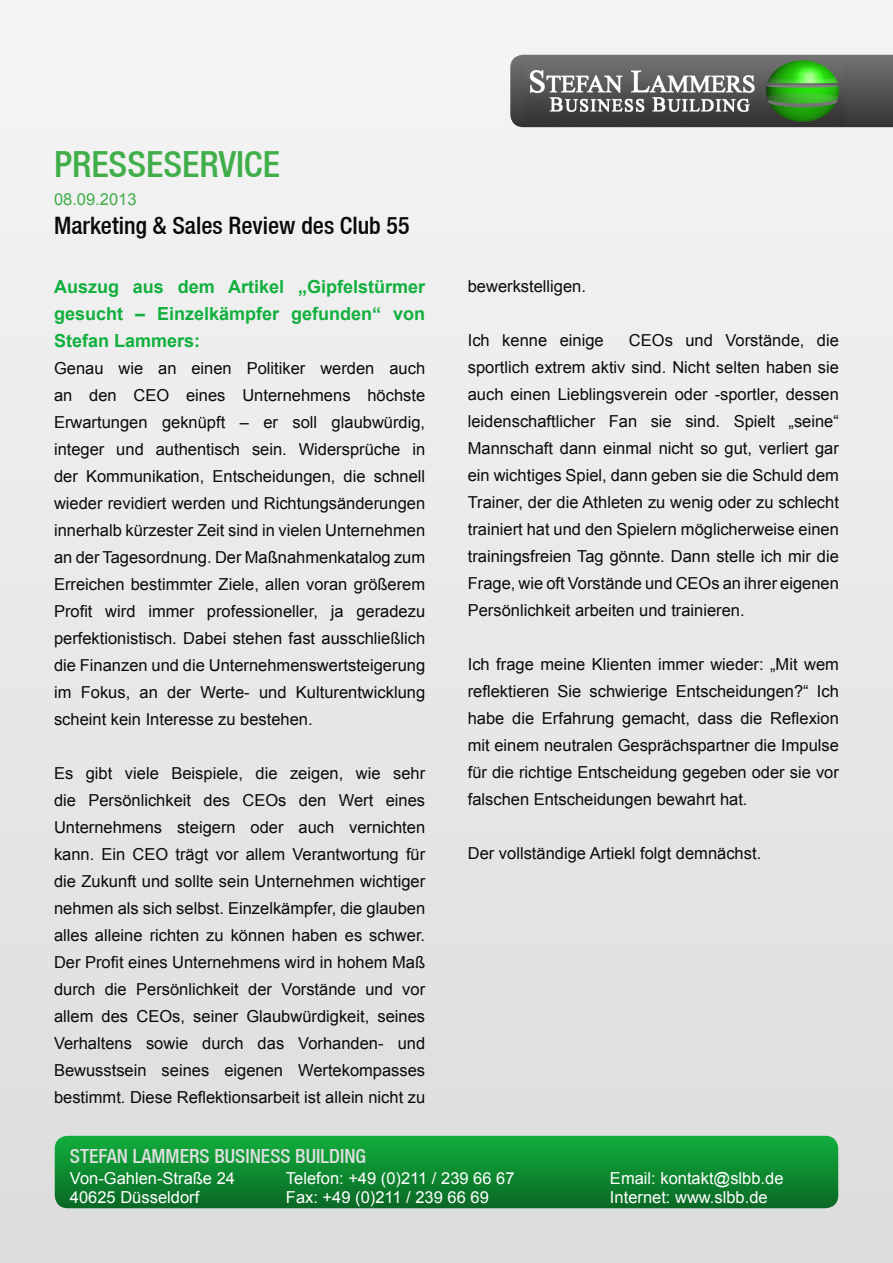
<style>
.page{position:relative;width:893px;height:1263px;background:#e9e9e9}
.page>*{position:absolute;margin:0;border:0;box-sizing:border-box;transform-origin:0 0}
.t1{font:500 condensed 36px "Helvetica Neue";color:#40ae49}
.t2{font:500 condensed 24px "Helvetica Neue";color:#0a0a0a}
.t3{font:500 condensed 19.5px "Helvetica Neue";color:#dedede}
.t4{font:700 18px/27px "Arial";color:#11af3d;text-align:justify}
.t5{font:16.5px/27px "Arial";color:#0a0a0a;text-align:justify}
.t6{font:16.5px "Arial";color:#fff}
.t7{font:16.5px "Arial";color:#40ae49}
</style>
<div class="page">
<svg style="left:510px;top:55px;width:383px;height:72px;background:#565555"></svg>
<img style="left:525px;top:56px;width:319px;height:70px">
<svg style="left:55px;top:1136px;width:783px;height:72px;background:#0d8b31"></svg>
<p class="t1" style="left:54px;top:143px;width:227px">PRESSESERVICE</p>
<p class="t7" style="left:54px;top:188px;width:84px">08.09.2013</p>
<p class="t2" style="left:54px;top:211px;width:357px">MARKETING &amp; SALES REVIEW DES CLUB 55</p>
<p class="t4" style="left:54px;top:273px;width:373px">Auszug aus dem Artikel „Gipfelstürmer gesucht – Einzelkämpfer gefunden“ von Stefan Lammers:</p>
<p class="t5" style="left:54px;top:355px;width:373px">Genau wie an einen Politiker werden auch an den CEO eines Unternehmens höchste Erwartungen geknüpft – er soll glaubwürdig, integer und authentisch sein. Widersprüche in der Kommunikation, Entscheidungen, die schnell wieder revidiert werden und Richtungsänderungen innerhalb kürzester Zeit sind in vielen Unternehmen an der Tagesordnung. Der Maßnahmenkatalog zum Erreichen bestimmter Ziele, allen voran größerem Profit wird immer professioneller, ja geradezu perfektionistisch. Dabei stehen fast ausschließlich die Finanzen und die Unternehmenswertsteigerung im Fokus, an der Werte- und Kulturentwicklung scheint kein Interesse zu bestehen.</p>
<p class="t5" style="left:54px;top:760px;width:373px">Es gibt viele Beispiele, die zeigen, wie sehr die Persönlichkeit des CEOs den Wert eines Unternehmens steigern oder auch vernichten kann. Ein CEO trägt vor allem Verantwortung für die Zukunft und sollte sein Unternehmen wichtiger nehmen als sich selbst. Einzelkämpfer, die glauben alles alleine richten zu können haben es schwer.<br>Der Profit eines Unternehmens wird in hohem Maß durch die Persönlichkeit der Vorstände und vor allem des CEOs, seiner Glaubwürdigkeit, seines Verhaltens sowie durch das Vorhanden- und Bewusstsein seines eigenen Wertekompasses bestimmt. Diese Reflektionsarbeit ist allein nicht zu</p>
<p class="t5" style="left:468px;top:272px;width:120px">bewerkstelligen.</p>
<p class="t5" style="left:468px;top:326px;width:138px">Ich kenne einige</p>
<p class="t5" style="left:468px;top:326px;width:373px;text-indent:161px">CEOs und Vorstände, die sportlich extrem aktiv sind. Nicht selten haben sie auch einen Lieblingsverein oder -sportler, dessen leidenschaftlicher Fan sie sind. Spielt „seine“ Mannschaft dann einmal nicht so gut, verliert gar ein wichtiges Spiel, dann geben sie die Schuld dem Trainer, der die Athleten zu wenig oder zu schlecht trainiert hat und den Spielern möglicherweise einen trainingsfreien Tag gönnte. Dann stelle ich mir die Frage, wie oft Vorstände und CEOs an ihrer eigenen Persönlichkeit arbeiten und trainieren.</p>
<p class="t5" style="left:468px;top:650px;width:373px">Ich frage meine Klienten immer wieder: „Mit wem reflektieren Sie schwierige Entscheidungen?“ Ich habe die Erfahrung gemacht, dass die Reflexion mit einem neutralen Gesprächspartner die Impulse für die richtige Entscheidung gegeben oder sie vor falschen Entscheidungen bewahrt hat.</p>
<p class="t5" style="left:468px;top:839px;width:295px">Der vollständige Artiekl folgt demnächst.</p>
<p class="t3" style="left:70px;top:1144px;width:298px">STEFAN LAMM ERS BUSINESS BUILDING</p>
<p class="t6" style="left:70px;top:1167px;width:167px">Von-Gahlen-Straße 24</p>
<p class="t6" style="left:286px;top:1167px;width:230px">Telefon: +49 (0)211 / 239 66 67</p>
<p class="t6" style="left:610px;top:1167px;width:175px">Email: kontakt@slbb.de</p>
<p class="t6" style="left:70px;top:1187px;width:131px">40625 Düsseldorf</p>
<p class="t6" style="left:286px;top:1187px;width:204px">Fax: +49 (0)211 / 239 66 69</p>
<p class="t6" style="left:610px;top:1187px;width:159px">Internet: www.slbb.de</p>
</div>
